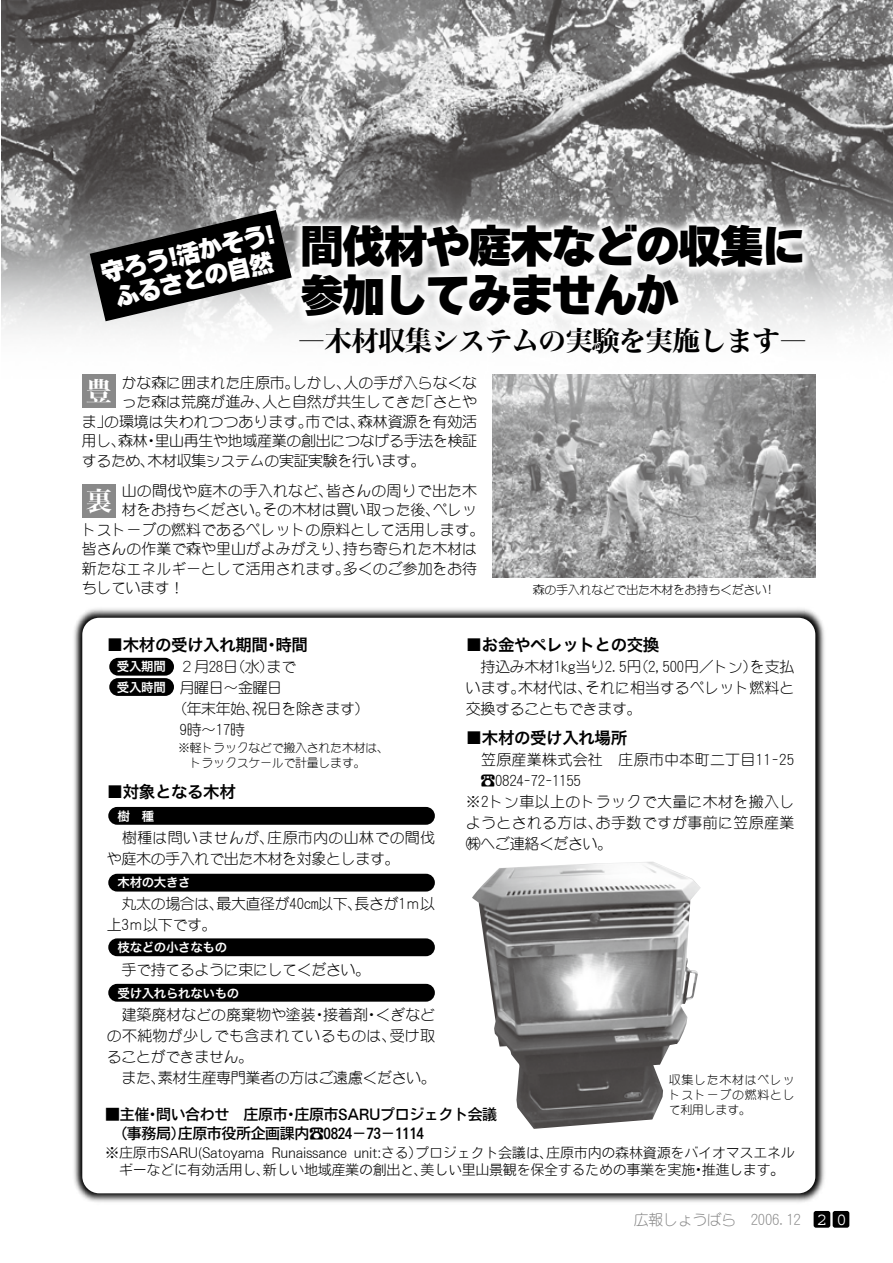
<style>
.page{position:relative;width:893px;height:1263px;background:#fff}
.page>*{position:absolute;margin:0;border:0;box-sizing:border-box;transform-origin:0 0}
.t1{font:42.6px/49.1px "Motoya Cedar W8 90 msp RKSJ H";letter-spacing:-.015em;color:#000}
.t2{font:27.45px "Hiragino Min W7 90 msp RKSJ H";letter-spacing:-.025em;color:#000}
.t3{font:26.1px "Hiragino Min W7 90 msp RKSJ H";color:#fff}
.t4{font:23.1px/26.4px "Motoya Cedar W8 90 msp RKSJ H";color:#fff;text-align:center}
.t5{font:16.5px "Hiragino Kaku W6 90 msp RKSJ H";letter-spacing:-.025em;color:#000}
.t6{font:300 15px/21px "DF Maru Gothic";letter-spacing:-.01em;color:#000}
.t7{font:15px/19.5px "Motoya Cedar W4 90 msp RKSJ H";letter-spacing:-.03em;color:#000}
.t8{font:300 15px "DF Maru Gothic";letter-spacing:.02em;color:#000}
.t9{font:300 15px "DF Maru Gothic";letter-spacing:.01em;color:#000}
.t10{font:300 15px "DF Maru Gothic";letter-spacing:.015em;color:#000}
.t11{font:300 15px "DF Maru Gothic";letter-spacing:-.025em;color:#898989}
.t12{font:14.1px/17px "Motoya Cedar W2 90 msp RKSJ H";letter-spacing:-.02em;color:#000;text-align:center}
.t13{font:12.45px "Hiragino Kaku W6 90 msp RKSJ H";letter-spacing:-.025em;color:#fff}
.t14{font:300 12px/15px "DF Maru Gothic";letter-spacing:-.025em;color:#000}
.s1{font-family:"FC Kigou Gothic";font-weight:400}
.s2{font-family:"FC Kigou Gothic"}
.s3{font-family:"Courier";font-weight:400;font-size:18px;color:#fff}
</style>
<div class="page">
<img style="left:74px;top:608px;width:751px;height:595px">
<div style="left:82px;top:618px;width:733px;height:575px;background:#fff;border-radius:17px"></div>
<img style="left:2px;top:0;width:891px;height:458px">
<div style="left:814px;top:1211px;width:16px;height:17px;background:#000;border-radius:2px"></div>
<div style="left:833px;top:1211px;width:16px;height:17px;background:#000;border-radius:2px"></div>
<svg style="left:90px;top:210px;width:196px;height:111px;background:#484849"></svg>
<div style="left:109px;top:658px;width:65px;height:18px;background:#000;border-radius:9px"></div>
<div style="left:108px;top:807px;width:327px;height:18px;background:#000;border-radius:9px"></div>
<div style="left:108px;top:874px;width:327px;height:17px;background:#000;border-radius:9px"></div>
<div style="left:108px;top:938px;width:327px;height:18px;background:#000;border-radius:9px"></div>
<div style="left:108px;top:984px;width:327px;height:18px;background:#000;border-radius:9px"></div>
<div style="left:109px;top:678px;width:65px;height:18px;background:#000;border-radius:9px"></div>
<div style="left:82px;top:375px;width:33px;height:33px;background:#898989"></div>
<div style="left:82px;top:484px;width:33px;height:33px;background:#898989"></div>
<img style="left:492px;top:374px;width:323px;height:203px">
<img style="left:286px;top:208px;width:539px;height:125px">
<img style="left:472px;top:862px;width:229px;height:267px">
<h3 class="t4" style="left:99px;top:260px;width:178px;rotate:-13deg">守ろう!活かそう!ふるさとの自然</h3>
<h1 class="t1" style="left:301px;top:222px;width:506px">間伐材や庭木などの収集に参加してみませんか</h1>
<h2 class="t2" style="left:298px;top:326px;width:510px">―木材収集システムの実験を実施します―</h2>
<p class="t6" style="left:122px;top:372px;width:357px">かな森に囲まれた庄原市。しかし、人の手が入らなくな</p>
<p class="t6" style="left:122px;top:391px;width:357px">った森は荒廃が進み、人と自然が共生してきた「さとや</p>
<p class="t6" style="left:82px;top:411px;width:397px">ま」の環境は失われつつあります。市では、森林資源を有効活</p>
<p class="t6" style="left:82px;top:430px;width:397px">用し、森林・里山再生や地域産業の創出につなげる手法を検証</p>
<p class="t6" style="left:82px;top:450px;width:345px">するため、木材収集システムの実証実験を行います。</p>
<p class="t9" style="left:122px;top:483px;width:357px">山の間伐や庭木の手入れなど、皆さんの周りで出た木</p>
<p class="t6" style="left:122px;top:499px;width:357px">材をお持ちください。その木材は買い取った後、ペレッ</p>
<p class="t6" style="left:82px;top:519px;width:405px">トストーブの燃料であるペレットの原料として活用します。</p>
<p class="t6" style="left:82px;top:538px;width:397px">皆さんの作業で森や里山がよみがえり、持ち寄られた木材は</p>
<p class="t6" style="left:82px;top:558px;width:397px">新たなエネルギーとして活用されます。多くのご参加をお待</p>
<p class="t6" style="left:82px;top:577px;width:104px">ちしています！</p>
<h3 class="t3" style="left:86px;top:378px;width:28px">豊</h3>
<h3 class="t3" style="left:86px;top:488px;width:28px">裏</h3>
<p class="t14" style="left:533px;top:582px;width:242px">森の手入れなどで出た木材をお持ちください!</p>
<p class="t5" style="left:466px;top:636px;width:195px">■お金やペレットとの交換</p>
<p class="t6" style="left:466px;top:656px;width:330px;text-align:justify;text-indent:15px">持込み木材1kg当り2.5円（2,500円／トン）を支払います。木材代は、それに相当するペレット燃料と交換することもできます。</p>
<p class="t5" style="left:466px;top:729px;width:163px">■木材の受け入れ場所</p>
<p class="t10" style="left:481px;top:752px;width:315px">笠原産業株式会社 庄原市中本町二丁目11-25</p>
<p class="t6" style="left:480px;top:770px;width:102px"><span class="s1">鈎</span>0824-72-1155</p>
<p class="t8" style="left:466px;top:794px;width:330px">※2トン車以上のトラックで大量に木材を搬入し</p>
<p class="t8" style="left:466px;top:815px;width:330px">ようとされる方は、お手数ですが事前に笠原産業</p>
<p class="t6" style="left:466px;top:833px;width:148px">㈱へご連絡ください。</p>
<p class="t5" style="left:107px;top:636px;width:203px">■木材の受け入れ期間・時間</p>
<p class="t6" style="left:180px;top:656px;width:118px">２月28日（水）まで</p>
<p class="t6" style="left:180px;top:677px;width:104px">月曜日～金曜日</p>
<p class="t6" style="left:172px;top:698px;width:199px">（年末年始、祝日を除きます）</p>
<p class="t6" style="left:180px;top:719px;width:67px">9時～17時</p>
<p class="t13" style="left:117px;top:660px;width:50px">受入期間</p>
<p class="t13" style="left:117px;top:681px;width:50px">受入時間</p>
<p class="t14" style="left:190px;top:740px;width:201px;text-indent:-12px">※軽トラックなどで搬入された木材は、トラックスケールで計量します。</p>
<p class="t5" style="left:107px;top:783px;width:131px">■対象となる木材</p>
<p class="t6" style="left:107px;top:827px;width:330px;text-indent:15px">樹種は問いませんが、庄原市内の山林での間伐や庭木の手入れで出た木材を対象とします。</p>
<p class="t6" style="left:107px;top:893px;width:330px;text-indent:15px">丸太の場合は、最大直径が40cm以下、長さが1ｍ以上3ｍ以下です。</p>
<p class="t6" style="left:121px;top:959px;width:251px">手で持てるように束にしてください。</p>
<p class="t6" style="left:107px;top:1004px;width:330px;text-align:justify;text-indent:15px">建築廃材などの廃棄物や塗装・接着剤・くぎなどの不純物が少しでも含まれているものは、受け取ることができません。</p>
<p class="t6" style="left:121px;top:1067px;width:316px">また、素材生産専門業者の方はご遠慮ください。</p>
<p class="t13" style="left:117px;top:809px;width:38px">樹 種</p>
<p class="t13" style="left:117px;top:876px;width:75px">木材の大きさ</p>
<p class="t13" style="left:117px;top:941px;width:111px">枝などの小さなもの</p>
<p class="t13" style="left:117px;top:987px;width:123px">受け入れられないもの</p>
<p class="t14" style="left:669px;top:1072px;width:128px;text-align:justify">収集した木材はペレットストーブの燃料として利用します。</p>
<p class="t7" style="left:112px;top:1104px;width:386px;text-indent:-7px">■主催・問い合わせ 庄原市・庄原市SARUプロジェクト会議（事務局）庄原市役所企画課内<span class="s2">鈎</span>0824－73－1114</p>
<p class="t12" style="left:105px;top:1144px;width:691px">※庄原市SARU(Satoyama Runaissance unit:さる）プロジェクト会議は、庄原市内の森林資源をバイオマスエネルギーなどに有効活用し、新しい地域産業の創出と、美しい里山景観を保全するための事業を実施・推進します。</p>
<p class="t11" style="left:634px;top:1212px;width:215px">広報しょうばら 2006.12 <span class="s3">2 0</span></p>
</div>
